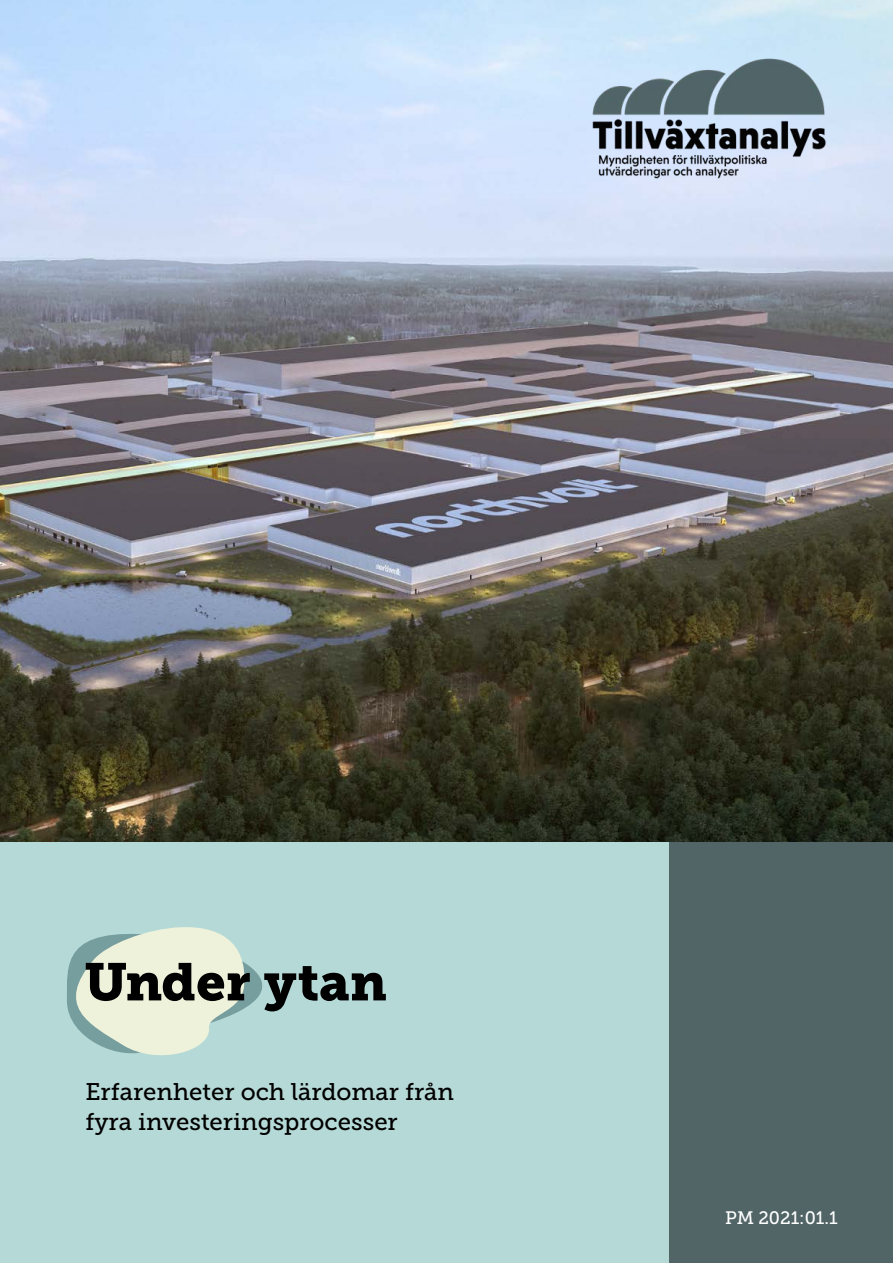
<style>
.page{position:relative;width:893px;height:1263px;background:#fff}
.page>*{position:absolute;margin:0;border:0;box-sizing:border-box;transform-origin:0 0}
.t1{font:52.5px "Museo Slab 900";color:#000}
.t2{font:24px/30px "Museo Slab 500";color:#000}
.t3{font:18px "Museo Slab 500";color:#fff}
</style>
<div class="page">
<div style="left:0;top:842px;width:670px;height:421px;background:#b5d9d6"></div>
<div style="left:670px;top:842px;width:223px;height:421px;background:#516466"></div>
<img style="left:0;top:0;width:893px;height:842px">
<svg style="left:67px;top:927px;width:196px;height:129px"></svg>
<img style="left:591px;top:55px;width:235px;height:126px">
<h1 class="t1" style="left:84px;top:951px;width:304px">Under ytan</h1>
<p class="t2" style="left:85px;top:1077px;width:370px">Erfarenheter och lärdomar från fyra investeringsprocesser</p>
<p class="t3" style="left:725px;top:1207px;width:114px">PM 2021:01.1</p>
</div>
